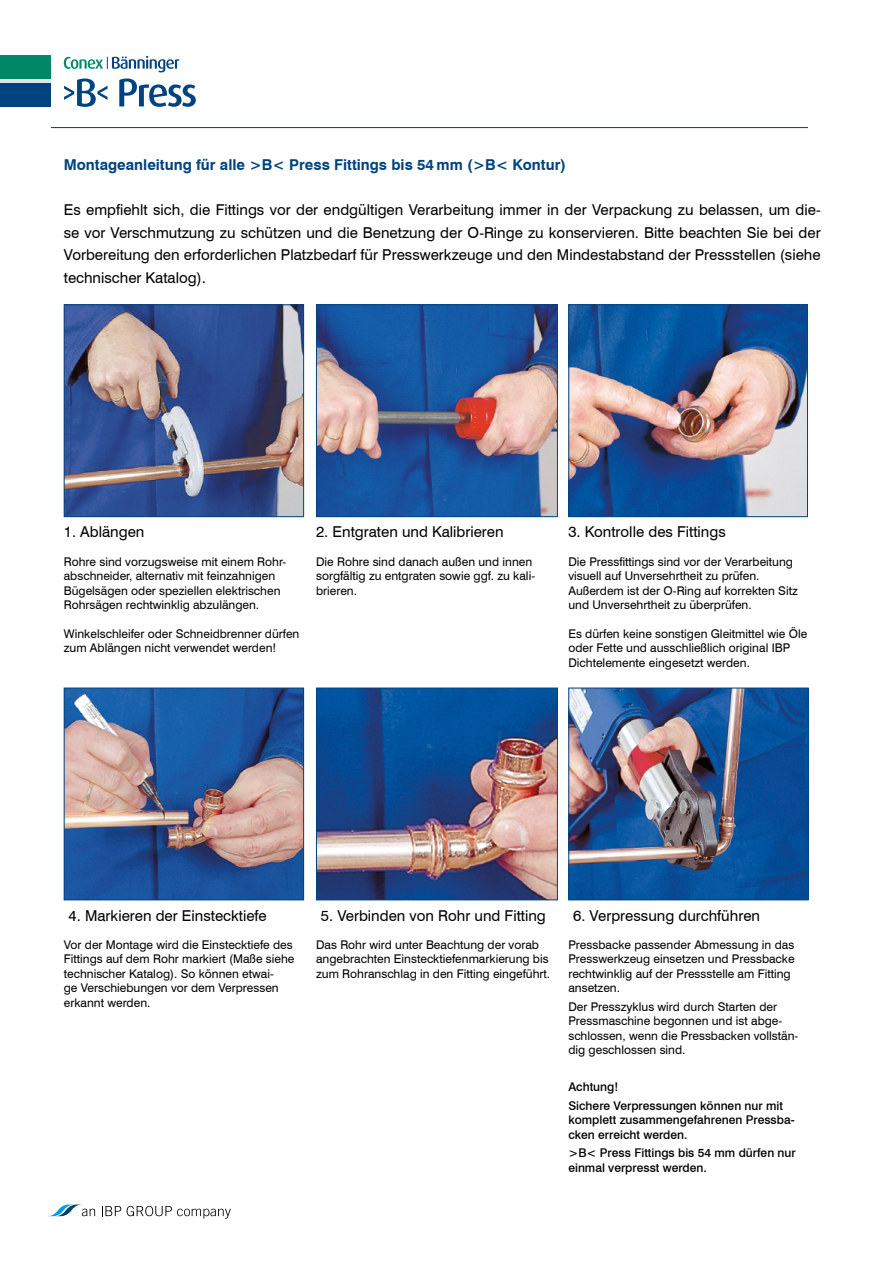
<style>
.page{position:relative;width:893px;height:1263px;background:#fff}
.page>*{position:absolute;margin:0;border:0;box-sizing:border-box;transform-origin:0 0}
.t1{font:15px/22.5px "Swiss 721 BT";color:#000;text-align:justify}
.t2{font:700 15px "Swiss 721 BT";color:#004380}
.t3{font:12px/14.4px "Swiss 721 BT";color:#000}
.t4{font:500 12px/14.4px "Swiss 721 BT";color:#000}
</style>
<div class="page">
<div style="left:0;top:78px;width:51px;height:5px;background:#e3e3e3"></div>
<div style="left:0;top:55px;width:51px;height:23px;background:#086"></div>
<div style="left:0;top:83px;width:51px;height:23px;background:#004380"></div>
<svg style="left:102px;top:1206px;width:19px;height:10px"></svg>
<svg style="left:127px;top:1206px;width:104px;height:13px"></svg>
<svg style="left:49px;top:1204px;width:46px;height:12px"></svg>
<hr style="left:51px;top:127px;width:757px;height:1px;background:#004380">
<img style="left:66px;top:306px;width:236px;height:209px">
<div style="left:64px;top:304px;width:240px;height:213px;border:1px solid #004380"></div>
<img style="left:318px;top:306px;width:238px;height:209px">
<div style="left:316px;top:304px;width:242px;height:213px;border:1px solid #004380"></div>
<img style="left:570px;top:306px;width:236px;height:209px">
<div style="left:568px;top:304px;width:240px;height:213px;border:1px solid #004380"></div>
<img style="left:66px;top:690px;width:236px;height:208px">
<div style="left:64px;top:688px;width:240px;height:212px;border:1px solid #004380"></div>
<img style="left:318px;top:690px;width:238px;height:208px">
<div style="left:316px;top:688px;width:242px;height:212px;border:1px solid #004380"></div>
<img style="left:570px;top:690px;width:237px;height:208px">
<div style="left:568px;top:688px;width:241px;height:212px;border:1px solid #004380"></div>
<svg style="left:64px;top:56px;width:115px;height:16px"></svg>
<svg style="left:64px;top:79px;width:44px;height:28px"></svg>
<svg style="left:119px;top:79px;width:77px;height:28px"></svg>
<p class="t2" style="left:64px;top:156px;width:504px">Montageanleitung für alle &gt;B&lt; Press Fittings bis 54 mm (&gt;B&lt; Kontur)</p>
<p class="t1" style="left:64px;top:198px;width:758px">Es empfiehlt sich, die Fittings vor der endgültigen Verarbeitung immer in der Verpackung zu belassen, um die&shy;se vor Verschmutzung zu schützen und die Benetzung der O-Ringe zu konservieren. Bitte beachten Sie bei der Vorbereitung den erforderlichen Platzbedarf für Presswerkzeuge und den Mindestabstand der Pressstellen (siehe technischer Katalog).</p>
<p class="t1" style="left:64px;top:521px;width:82px">1. Ablängen</p>
<p class="t1" style="left:316px;top:521px;width:189px">2. Entgraten und Kalibrieren</p>
<p class="t1" style="left:568px;top:521px;width:159px">3. Kontrolle des Fittings</p>
<p class="t3" style="left:64px;top:554px;width:224px">Rohre sind vorzugsweise mit einem Rohr&shy;abschneider, alternativ mit feinzahnigen Bügelsägen oder speziellen elektrischen Rohrsägen rechtwinklig abzulängen.</p>
<p class="t3" style="left:64px;top:626px;width:237px">Winkelschleifer oder Schneidbrenner dürfen zum Ablängen nicht verwendet werden!</p>
<p class="t3" style="left:316px;top:554px;width:220px">Die Rohre sind danach außen und innen sorgfältig zu entgraten sowie ggf. zu kali&shy;brieren.</p>
<p class="t3" style="left:568px;top:554px;width:231px">Die Pressfittings sind vor der Verarbeitung visuell auf Unversehrtheit zu prüfen.<br>Außerdem ist der O-Ring auf korrekten Sitz und Unversehrtheit zu überprüfen.</p>
<p class="t3" style="left:568px;top:626px;width:240px">Es dürfen keine sonstigen Gleitmittel wie Öle oder Fette und ausschließlich original IBP<br>Dichtelemente eingesetzt werden.</p>
<p class="t1" style="left:69px;top:904px;width:200px">4. Markieren der Einstecktiefe</p>
<p class="t1" style="left:321px;top:904px;width:226px">5. Verbinden von Rohr und Fitting</p>
<p class="t1" style="left:573px;top:904px;width:188px">6. Verpressung durchführen</p>
<p class="t3" style="left:64px;top:937px;width:232px">Vor der Montage wird die Einstecktiefe des Fittings auf dem Rohr markiert (Maße siehe technischer Katalog). So können etwai-<br>ge Verschiebungen vor dem Verpressen erkannt werden.</p>
<p class="t3" style="left:316px;top:937px;width:236px">Das Rohr wird unter Beachtung der vorab angebrachten Einstecktiefenmarkierung bis zum Rohranschlag in den Fitting eingeführt.</p>
<p class="t3" style="left:568px;top:937px;width:228px">Pressbacke passender Abmessung in das Presswerkzeug einsetzen und Pressbacke rechtwinklig auf der Pressstelle am Fitting ansetzen.</p>
<p class="t3" style="left:568px;top:999px;width:231px">Der Presszyklus wird durch Starten der Pressmaschine begonnen und ist abge&shy;schlossen, wenn die Pressbacken vollstän&shy;dig geschlossen sind.</p>
<p class="t4" style="left:568px;top:1078px;width:216px;line-height:18.6px">Achtung!<br>Sichere Verpressungen können nur mit</p>
<p class="t4" style="left:568px;top:1113px;width:228px">komplett zusammengefahrenen Pressba&shy;cken erreicht werden.</p>
<p class="t4" style="left:568px;top:1146px;width:229px">&gt;B&lt; Press Fittings bis 54 mm dürfen nur einmal verpresst werden.</p>
</div>
